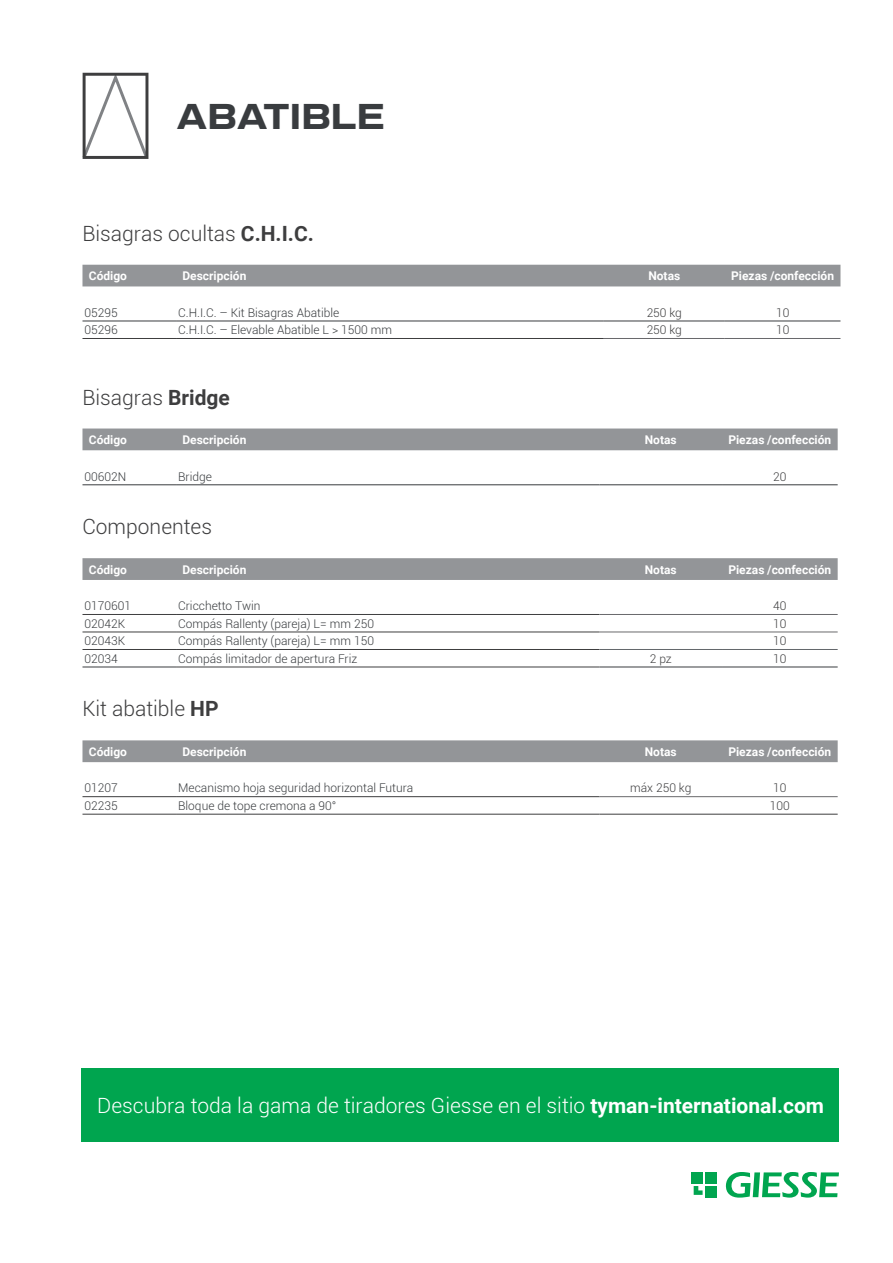
<style>
.page{position:relative;width:893px;height:1263px;background:#fff}
.page>*{position:absolute;margin:0;border:0;box-sizing:border-box;transform-origin:0 0}
.t1{font:700 33px "Aero";color:#393c3f}
.t2{font:300 21px "Roboto";color:#fff}
.t3{font:300 21px "Roboto";color:#3e3e3f}
.t4{font:300 12px "Roboto";color:#393c3f}
.Testi_tabelle{font:700 12px "Roboto";color:#fff}
.t5{font:300 12px "Roboto";color:#3e3e3f}
.s1{font-weight:700}
</style>
<div class="page">
<div style="left:82px;top:265px;width:758px;height:21px;background:#939598"></div>
<hr style="left:82px;top:338px;width:94px;height:1px;background:#3e3e3f">
<hr style="left:176px;top:338px;width:428px;height:1px;background:#3e3e3f">
<hr style="left:604px;top:338px;width:121px;height:1px;background:#69696c">
<hr style="left:725px;top:338px;width:115px;height:1px;background:#69696c">
<hr style="left:82px;top:321px;width:94px;height:1px;background:#393c3f">
<hr style="left:176px;top:321px;width:428px;height:1px;background:#393c3f">
<hr style="left:604px;top:321px;width:121px;height:1px;background:#393c3f">
<hr style="left:725px;top:321px;width:115px;height:1px;background:#393c3f">
<div style="left:82px;top:428px;width:756px;height:22px;background:#939598"></div>
<hr style="left:82px;top:484px;width:94px;height:1px;background:#393c3f">
<hr style="left:176px;top:484px;width:424px;height:1px;background:#393c3f">
<hr style="left:600px;top:484px;width:122px;height:1px;background:#393c3f">
<hr style="left:722px;top:484px;width:116px;height:1px;background:#393c3f">
<div style="left:82px;top:558px;width:756px;height:22px;background:#939598"></div>
<hr style="left:176px;top:649px;width:424px;height:1px;background:#3e3e3f">
<hr style="left:176px;top:667px;width:424px;height:1px;background:#3e3e3f">
<hr style="left:82px;top:667px;width:94px;height:1px;background:#393c3f">
<hr style="left:82px;top:614px;width:94px;height:1px;background:#3e3e3f">
<hr style="left:176px;top:614px;width:424px;height:1px;background:#3e3e3f">
<hr style="left:600px;top:614px;width:122px;height:1px;background:#69696c">
<hr style="left:722px;top:614px;width:116px;height:1px;background:#69696c">
<hr style="left:82px;top:632px;width:94px;height:1px;background:#3e3e3f">
<hr style="left:176px;top:632px;width:424px;height:1px;background:#3e3e3f">
<hr style="left:82px;top:649px;width:94px;height:1px;background:#3e3e3f">
<hr style="left:600px;top:632px;width:122px;height:1px;background:#69696c">
<hr style="left:722px;top:632px;width:116px;height:1px;background:#69696c">
<hr style="left:600px;top:649px;width:122px;height:1px;background:#64686c">
<hr style="left:722px;top:649px;width:116px;height:1px;background:#64686c">
<hr style="left:600px;top:667px;width:122px;height:1px;background:#393c3f">
<hr style="left:722px;top:667px;width:116px;height:1px;background:#393c3f">
<div style="left:82px;top:740px;width:756px;height:22px;background:#939598"></div>
<hr style="left:176px;top:814px;width:424px;height:1px;background:#3e3e3f">
<hr style="left:600px;top:814px;width:122px;height:1px;background:#3e3e3f">
<hr style="left:722px;top:814px;width:116px;height:1px;background:#3e3e3f">
<hr style="left:82px;top:796px;width:94px;height:1px;background:#3e3e3f">
<hr style="left:176px;top:796px;width:424px;height:1px;background:#3e3e3f">
<hr style="left:600px;top:796px;width:122px;height:1px;background:#69696c">
<hr style="left:722px;top:796px;width:116px;height:1px;background:#69696c">
<hr style="left:82px;top:814px;width:94px;height:1px;background:#3e3e3f">
<svg style="left:82px;top:72px;width:67px;height:87px"></svg>
<div style="left:81px;top:1069px;width:758px;height:73px;background:#00a54f"></div>
<div style="left:691px;top:1172px;width:12px;height:12px;background:#00a54f"></div>
<div style="left:705px;top:1172px;width:12px;height:12px;background:#00a54f"></div>
<div style="left:705px;top:1186px;width:12px;height:12px;background:#00a54f"></div>
<svg style="left:694px;top:1186px;width:9px;height:9px"></svg>
<svg style="left:725px;top:1172px;width:114px;height:25px"></svg>
<p class="t1" style="left:176px;top:96px;width:211px">ABATIBLE</p>
<p class="t3" style="left:82px;top:219px;width:233px">Bisagras ocultas <span class="s1">C.H.I.C.</span></p>
<p class="Testi_tabelle" style="left:89px;top:267px;width:40px">Código</p>
<p class="Testi_tabelle" style="left:182px;top:267px;width:65px">Descripción</p>
<p class="Testi_tabelle" style="left:648px;top:267px;width:33px">Notas</p>
<p class="Testi_tabelle" style="left:731px;top:267px;width:104px">Piezas /confección</p>
<p class="t4" style="left:85px;top:304px;width:35px">05295</p>
<p class="t4" style="left:178px;top:304px;width:163px">C.H.I.C. – Kit Bisagras Abatible</p>
<p class="t5" style="left:647px;top:304px;width:37px">250 kg</p>
<p class="t5" style="left:776px;top:304px;width:15px">10</p>
<p class="t4" style="left:85px;top:322px;width:35px">05296</p>
<p class="t4" style="left:178px;top:322px;width:215px">C.H.I.C. – Elevable Abatible L &gt; 1500 mm</p>
<p class="t5" style="left:647px;top:322px;width:37px">250 kg</p>
<p class="t5" style="left:776px;top:322px;width:15px">10</p>
<p class="t3" style="left:82px;top:382px;width:149px">Bisagras <span class="s1">Bridge</span></p>
<p class="Testi_tabelle" style="left:89px;top:431px;width:40px">Código</p>
<p class="Testi_tabelle" style="left:182px;top:431px;width:65px">Descripción</p>
<p class="Testi_tabelle" style="left:645px;top:431px;width:33px">Notas</p>
<p class="Testi_tabelle" style="left:728px;top:431px;width:104px">Piezas /confección</p>
<p class="t4" style="left:85px;top:468px;width:43px">00602N</p>
<p class="t4" style="left:178px;top:468px;width:35px">Bridge</p>
<p class="t5" style="left:773px;top:468px;width:15px">20</p>
<p class="t3" style="left:82px;top:512px;width:131px">Componentes</p>
<p class="Testi_tabelle" style="left:89px;top:561px;width:40px">Código</p>
<p class="Testi_tabelle" style="left:182px;top:561px;width:65px">Descripción</p>
<p class="Testi_tabelle" style="left:645px;top:561px;width:33px">Notas</p>
<p class="Testi_tabelle" style="left:728px;top:561px;width:104px">Piezas /confección</p>
<p class="t4" style="left:85px;top:598px;width:48px">0170601</p>
<p class="t4" style="left:178px;top:598px;width:84px">Cricchetto Twin</p>
<p class="t5" style="left:773px;top:598px;width:15px">40</p>
<p class="t4" style="left:85px;top:615px;width:42px">02042K</p>
<p class="t4" style="left:178px;top:615px;width:197px">Compás Rallenty (pareja) L= mm 250</p>
<p class="t5" style="left:773px;top:615px;width:15px">10</p>
<p class="t4" style="left:85px;top:633px;width:42px">02043K</p>
<p class="t4" style="left:178px;top:633px;width:197px">Compás Rallenty (pareja) L= mm 150</p>
<p class="t5" style="left:773px;top:633px;width:15px">10</p>
<p class="t4" style="left:85px;top:650px;width:35px">02034</p>
<p class="t4" style="left:178px;top:650px;width:181px">Compás limitador de apertura Friz</p>
<p class="t5" style="left:650px;top:650px;width:24px">2 pz</p>
<p class="t5" style="left:773px;top:650px;width:15px">10</p>
<p class="t3" style="left:82px;top:694px;width:138px">Kit abatible <span class="s1">HP</span></p>
<p class="Testi_tabelle" style="left:89px;top:743px;width:40px">Código</p>
<p class="Testi_tabelle" style="left:182px;top:743px;width:65px">Descripción</p>
<p class="Testi_tabelle" style="left:645px;top:743px;width:33px">Notas</p>
<p class="Testi_tabelle" style="left:728px;top:743px;width:104px">Piezas /confección</p>
<p class="t4" style="left:85px;top:780px;width:35px">01207</p>
<p class="t4" style="left:178px;top:780px;width:237px">Mecanismo hoja seguridad horizontal Futura</p>
<p class="t5" style="left:630px;top:780px;width:63px">máx 250 kg</p>
<p class="t5" style="left:773px;top:780px;width:15px">10</p>
<p class="t4" style="left:85px;top:797px;width:35px">02235</p>
<p class="t4" style="left:178px;top:797px;width:160px">Bloque de tope cremona a 90°</p>
<p class="t5" style="left:770px;top:797px;width:21px">100</p>
<p class="t2" style="left:97px;top:1091px;width:728px">Descubra toda la gama de tiradores Giesse en el sitio <span class="s1">tyman-international.com</span></p>
</div>
